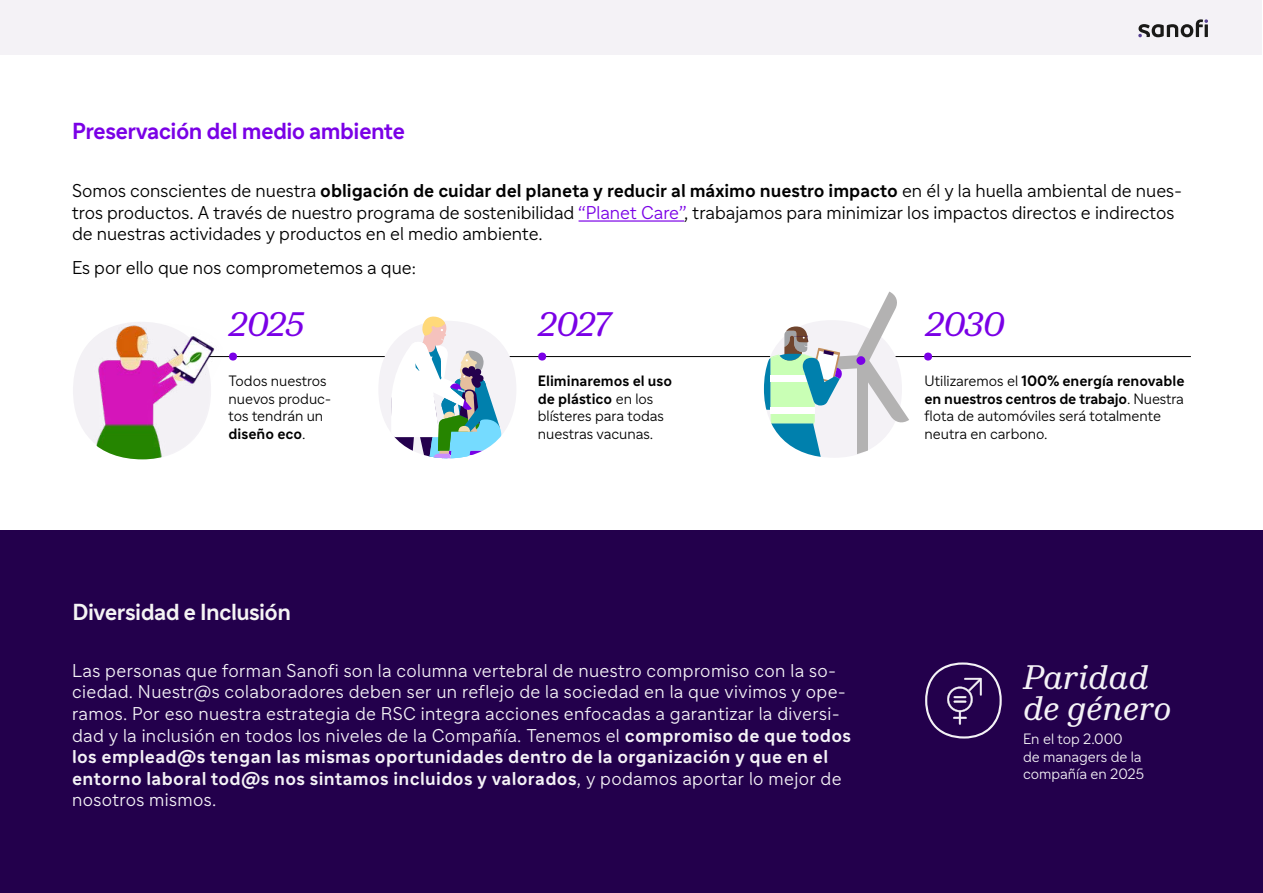
<style>
.page{position:relative;width:1263px;height:893px;background:#fff}
.page>*{position:absolute;margin:0;border:0;box-sizing:border-box;transform-origin:0 0}
.t1{font:italic 33px/31.5px "Sanofi Serif";letter-spacing:.01em;color:#f4f2f6}
.t2{font:italic 33px "Sanofi Serif";letter-spacing:-.035em;color:#7a00e6}
.t3{font:700 22.5px "Sanofi Sans";letter-spacing:-.025em;color:#7a00e6}
.t4{font:700 22.5px "Sanofi Sans";letter-spacing:-.025em;color:#f5f4f4}
.t5{font:300 18px/21.6px "Sanofi Sans";letter-spacing:.02em;color:#f4f2f6}
.t6{font:300 18px/21.6px "Sanofi Sans";color:#000}
.t7{font:300 14.55px/17.4px "Sanofi Sans";color:#000}
.t8{font:300 14.55px/17.4px "Sanofi Sans";color:#f4f2f6}
.s1{font-weight:700}
.s2{color:#7a00e6}
</style>
<div class="page">
<div style="left:0;top:531px;width:1262px;height:362px;background:#23004c"></div>
<hr style="left:578px;top:220px;width:106px;height:2px;background:#7a00e6">
<hr style="left:91px;top:356px;width:1100px;height:1px;background:#000">
<div style="left:229px;top:353px;width:8px;height:8px;background:#7a00e6;border-radius:50%"></div>
<img style="left:73px;top:322px;width:154px;height:137px">
<div style="left:538px;top:353px;width:8px;height:8px;background:#7a00e6;border-radius:50%"></div>
<div style="left:378px;top:321px;width:138px;height:137px;background:#f4f2f6;border-radius:50%"></div>
<svg style="left:389px;top:316px;width:112px;height:142px"></svg>
<svg style="left:764px;top:292px;width:145px;height:166px"></svg>
<div style="left:924px;top:353px;width:8px;height:8px;background:#7a00e6;border-radius:50%"></div>
<svg style="left:925px;top:662px;width:77px;height:76px"></svg>
<div style="left:1px;top:0;width:1261px;height:54px;background:#f4f2f6"></div>
<svg style="left:1138px;top:19px;width:70px;height:18px"></svg>
<p class="t3" style="left:72px;top:117px;width:334px">Preservación del medio ambiente</p>
<p class="t6" style="left:72px;top:180px;width:1112px">Somos conscientes de nuestra <span class="s1">obligación de cuidar del planeta y reducir al máximo nuestro impacto</span> en él y la huella ambiental de nues&shy;tros productos. A través de nuestro programa de sostenibilidad <span class="s2">“Planet Care”</span>, trabajamos para minimizar los impactos directos e indirectos de nuestras actividades y productos en el medio ambiente.</p>
<p class="t6" style="left:72px;top:257px;width:345px">Es por ello que nos comprometemos a que:</p>
<h1 class="t2" style="left:229px;top:304px;width:77px">2025</h1>
<p class="t7" style="left:229px;top:372px;width:104px">Todos nuestros nuevos produc&shy;tos tendrán un <span class="s1">diseño eco</span>.</p>
<p class="t7" style="left:538px;top:372px;width:136px"><span class="s1">Eliminaremos el uso de plástico</span> en los blísteres para todas nuestras vacunas.</p>
<h1 class="t2" style="left:538px;top:304px;width:74px">2027</h1>
<p class="t4" style="left:73px;top:598px;width:220px">Diversidad e Inclusión</p>
<p class="t5" style="left:72px;top:659px;width:781px">Las personas que forman Sanofi son la columna vertebral de nuestro compromiso con la so&shy;ciedad. Nuestr@s colaboradores deben ser un reflejo de la sociedad en la que vivimos y ope&shy;ramos. Por eso nuestra estrategia de RSC integra acciones enfocadas a garantizar la diversi&shy;dad y la inclusión en todos los niveles de la Compañía. Tenemos el <span class="s1">compromiso de que todos los emplead@s tengan las mismas oportunidades dentro de la organización y que en el entorno laboral tod@s nos sintamos incluidos y valorados</span>, y podamos aportar lo mejor de nosotros mismos.</p>
<h1 class="t2" style="left:925px;top:304px;width:81px">2030</h1>
<p class="t7" style="left:924px;top:372px;width:262px">Utilizaremos el <span class="s1">100% energía renovable en nuestros centros de trabajo</span>. Nuestra flota de automóviles será totalmente neutra en carbono.</p>
<h1 class="t1" style="left:1023px;top:661px;width:150px">Paridad de género</h1>
<p class="t8" style="left:1023px;top:730px;width:123px">En el top 2.000<br>de managers de la compañía en 2025</p>
</div>
